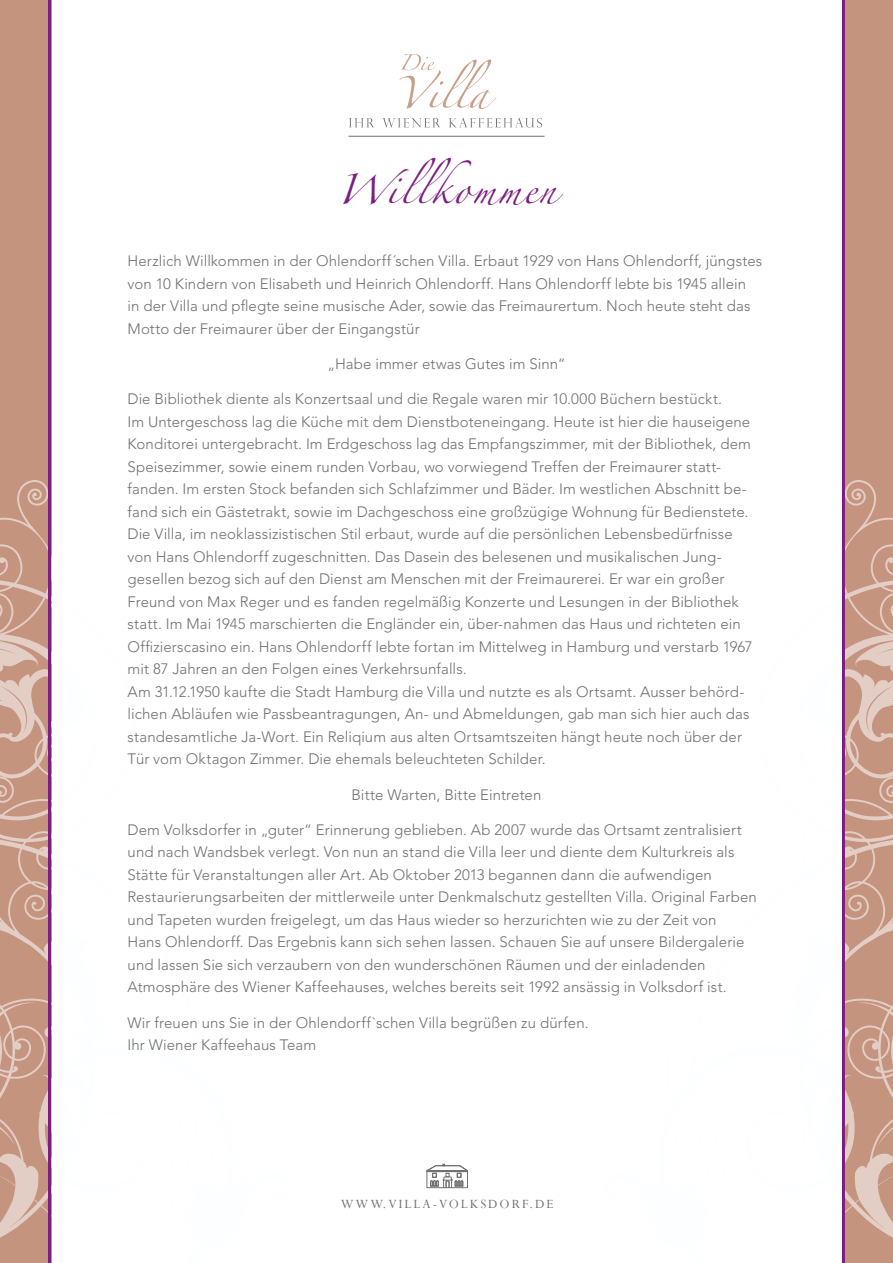
<style>
.page{position:relative;width:893px;height:1263px;background:#fff}
.page>*{position:absolute;margin:0;border:0;box-sizing:border-box;transform-origin:0 0}
.t1{font:27px "Zapfino";letter-spacing:.06em;color:#7a1e7f}
.t2{font:300 15px/22.5px "Avenir LT";letter-spacing:.005em;color:#70706f}
.t3{font:14.1px "Perpetua";letter-spacing:.14em;color:#70706f}
</style>
<div class="page">
<div style="left:842px;top:0;width:51px;height:1263px;background:#c5947f"></div>
<div style="left:0;top:0;width:51px;height:1263px;background:#c5947f"></div>
<svg style="left:845px;top:480px;width:48px;height:758px"></svg>
<svg style="left:0;top:480px;width:52px;height:783px"></svg>
<hr style="left:842px;top:0;width:3px;height:1263px;background:#7a1e7f">
<hr style="left:48px;top:0;width:3px;height:1263px;background:#7a1e7f">
<svg style="left:349px;top:118px;width:25px;height:9px"></svg>
<svg style="left:383px;top:118px;width:57px;height:10px"></svg>
<svg style="left:449px;top:118px;width:93px;height:10px"></svg>
<svg style="left:399px;top:54px;width:97px;height:55px"></svg>
<hr style="left:348px;top:136px;width:196px;height:1px;background:#70706f">
<svg style="left:426px;top:1164px;width:42px;height:24px"></svg>
<h1 class="t1" style="left:337px;top:178px;width:221px">Willkommen</h1>
<p class="t2" style="left:128px;top:250px;width:636px">Herzlich Willkommen in der Ohlendorff´schen Villa. Erbaut 1929 von Hans Ohlendorff, jüngstes von 10 Kindern von Elisabeth und Heinrich Ohlendorff. Hans Ohlendorff lebte bis 1945 allein<br>in der Villa und pflegte seine musische Ader, sowie das Freimaurertum. Noch heute steht das Motto der Freimaurer über der Eingangstür</p>
<p class="t2" style="left:327px;top:353px;width:240px">„Habe immer etwas Gutes im Sinn“</p>
<p class="t2" style="left:128px;top:388px;width:627px">Die Bibliothek diente als Konzertsaal und die Regale waren mir 10.000 Büchern bestückt.<br>Im Untergeschoss lag die Küche mit dem Dienstboteneingang. Heute ist hier die hauseigene Konditorei untergebracht. Im Erdgeschoss lag das Empfangszimmer, mit der Bibliothek, dem Speisezimmer, sowie einem runden Vorbau, wo vorwiegend Treffen der Freimaurer statt&shy;fanden. Im ersten Stock befanden sich Schlafzimmer und Bäder. Im westlichen Abschnitt be&shy;fand sich ein Gästetrakt, sowie im Dachgeschoss eine großzügige Wohnung für Bedienstete.<br>Die Villa, im neoklassizistischen Stil erbaut, wurde auf die persönlichen Lebensbedürfnisse von Hans Ohlendorff zugeschnitten. Das Dasein des belesenen und musikalischen Jung&shy;gesellen bezog sich auf den Dienst am Menschen mit der Freimaurerei. Er war ein großer Freund von Max Reger und es fanden regelmäßig Konzerte und Lesungen in der Bibliothek statt. Im Mai 1945 marschierten die Engländer ein, über-nahmen das Haus und richteten ein Offizierscasino ein. Hans Ohlendorff lebte fortan im Mittelweg in Hamburg und verstarb 1967 mit 87 Jahren an den Folgen eines Verkehrsunfalls.<br>Am 31.12.1950 kaufte die Stadt Hamburg die Villa und nutzte es als Ortsamt. Ausser behörd&shy;lichen Abläufen wie Passbeantragungen, An- und Abmeldungen, gab man sich hier auch das standesamtliche Ja-Wort. Ein Reliqium aus alten Ortsamtszeiten hängt heute noch über der Tür vom Oktagon Zimmer. Die ehemals beleuchteten Schilder.</p>
<p class="t2" style="left:351px;top:783px;width:191px">Bitte Warten, Bitte Eintreten</p>
<p class="t2" style="left:128px;top:819px;width:631px">Dem Volksdorfer in „guter“ Erinnerung geblieben. Ab 2007 wurde das Ortsamt zentralisiert und nach Wandsbek verlegt. Von nun an stand die Villa leer und diente dem Kulturkreis als Stätte für Veranstaltungen aller Art. Ab Oktober 2013 begannen dann die aufwendigen Restaurierungsarbeiten der mittlerweile unter Denkmalschutz gestellten Villa. Original Farben und Tapeten wurden freigelegt, um das Haus wieder so herzurichten wie zu der Zeit von<br>Hans Ohlendorff. Das Ergebnis kann sich sehen lassen. Schauen Sie auf unsere Bildergalerie und lassen Sie sich verzaubern von den wunderschönen Räumen und der einladenden Atmosphäre des Wiener Kaffeehauses, welches bereits seit 1992 ansässig in Volksdorf ist.</p>
<p class="t2" style="left:128px;top:1011px;width:462px">Wir freuen uns Sie in der Ohlendorff`schen Villa begrüßen zu dürfen.<br>Ihr Wiener Kaffeehaus Team</p>
<p class="t3" style="left:341px;top:1194px;width:215px">WWW.VILLA-VOLKSDORF.DE</p>
</div>
